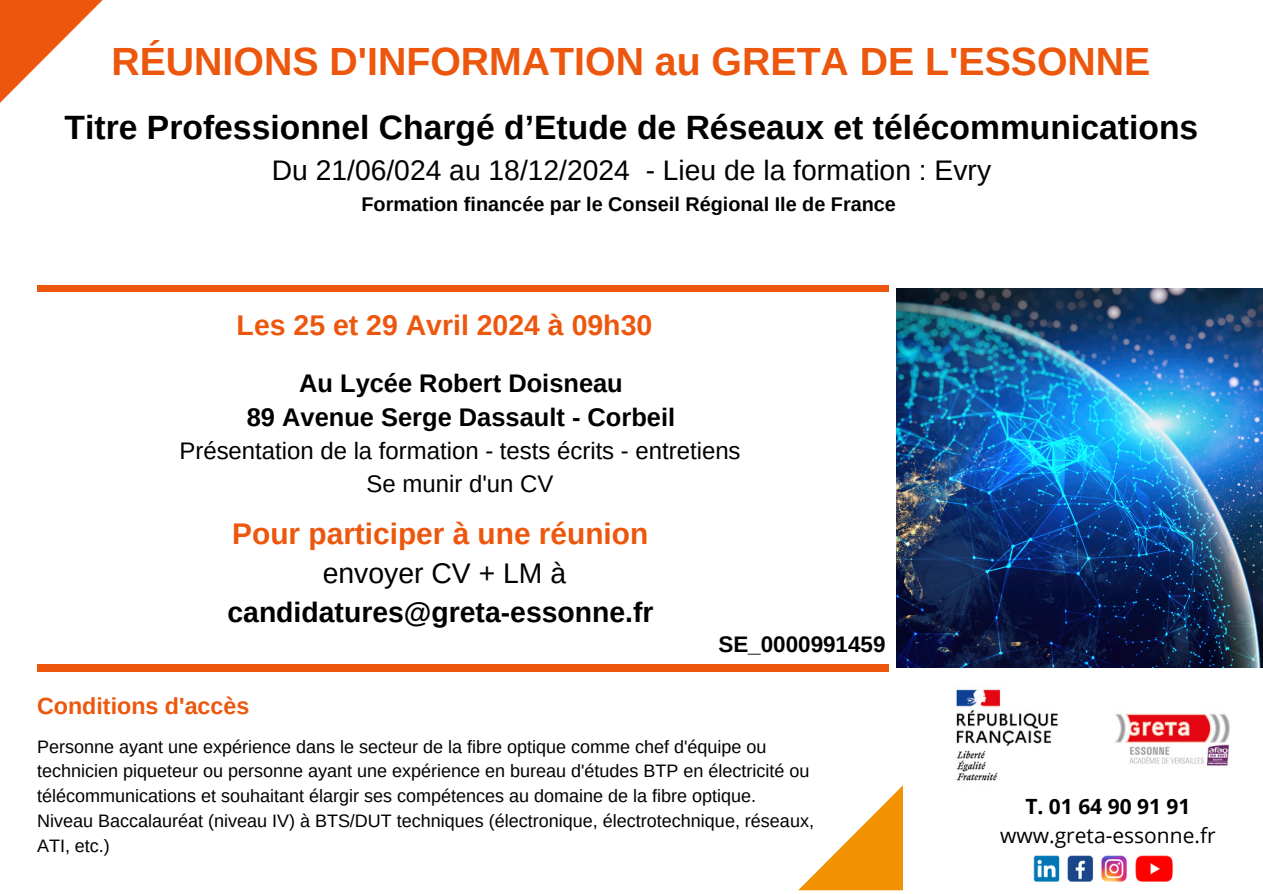
<style>
.page{position:relative;width:1263px;height:894px;background:#fff}
.page>*{position:absolute;margin:0;border:0;box-sizing:border-box;transform-origin:0 0}
.t1{font:700 39.3px "Arimo";color:#ed570d}
.t2{font:700 33.6px "Arimo";color:#000}
.t3{font:700 29.85px "Arimo";color:#ed570d}
.t4{font:700 28.5px "Arimo";color:#ed570d}
.t5{font:700 28.35px/39.3px "Arimo";color:#000;text-align:center}
.t6{font:28.2px "Arimo";color:#000}
.t7{font:700 25.5px "Arimo";color:#000}
.t8{font:24px "Arimo";color:#000}
.t9{font:700 23.25px "Arimo";color:#ed570d}
.t10{font:700 22.5px "Arimo";color:#000}
.t11{font:21px "Open Sans";color:#000}
.t12{font:700 21px "Open Sans";color:#000}
.t13{font:700 19.8px "Arimo";color:#000}
.t14{font:18px/24.8px "Arimo";color:#000}
.s1{font-weight:400}
</style>
<div class="page">
<svg style="left:798px;top:785px;width:105px;height:105px"></svg>
<svg style="left:0;top:0;width:103px;height:103px"></svg>
<img style="left:896px;top:288px;width:367px;height:379px">
<div style="left:37px;top:285px;width:852px;height:6px;background:#ed570d"></div>
<div style="left:37px;top:664px;width:852px;height:7px;background:#ed570d"></div>
<img style="left:956px;top:689px;width:274px;height:92px">
<img style="left:1034px;top:855px;width:139px;height:26px">
<h5 class="t1" style="left:111px;top:39px;width:1040px">RÉUNIONS D'INFORMATION au GRETA DE L'ESSONNE</h5>
<h2 class="t2" style="left:65px;top:109px;width:1135px">Titre Professionnel Chargé d’Etude de Réseaux et télécommunications</h2>
<h2 class="t6" style="left:272px;top:154px;width:721px">Du 21/06/024 au 18/12/2024 - Lieu de la formation : Evry</h2>
<h2 class="t13" style="left:361px;top:193px;width:536px">Formation financée par le Conseil Régional Ile de France</h2>
<h3 class="t4" style="left:237px;top:309px;width:417px">Les 25 et 29 Avril 2024 à 09h30</h3>
<p class="t7" style="left:299px;top:368px;width:325px">Au Lycée Robert Doisneau</p>
<p class="t7" style="left:247px;top:403px;width:430px">89 Avenue Serge Dassault - Corbeil</p>
<p class="t8" style="left:179px;top:437px;width:563px">Présentation de la formation - tests écrits - entretiens</p>
<p class="t8" style="left:367px;top:470px;width:188px">Se munir d'un CV</p>
<h6 class="t3" style="left:232px;top:516px;width:418px">Pour participer à une réunion</h6>
<h6 class="t5" style="left:227px;top:553px;width:428px"><span class="s1">envoyer CV + LM à </span>candidatures@greta-essonne.fr</h6>
<p class="t10" style="left:718px;top:631px;width:169px">SE_0000991459</p>
<p class="t9" style="left:37px;top:692px;width:214px">Conditions d'accès</p>
<p class="t14" style="left:37px;top:733px;width:774px">Personne ayant une expérience dans le secteur de la fibre optique comme chef d'équipe ou technicien piqueteur ou personne ayant une expérience en bureau d'études BTP en électricité ou télécommunications et souhaitant élargir ses compétences au domaine de la fibre optique.</p>
<p class="t14" style="left:37px;top:808px;width:778px">Niveau Baccalauréat (niveau IV) à BTS/DUT techniques (électronique, électrotechnique, réseaux,<br>ATI, etc.)</p>
<p class="t12" style="left:1025px;top:791px;width:167px">T. 01 64 90 91 91</p>
<p class="t11" style="left:1000px;top:820px;width:217px">www.greta-essonne.fr</p>
</div>
